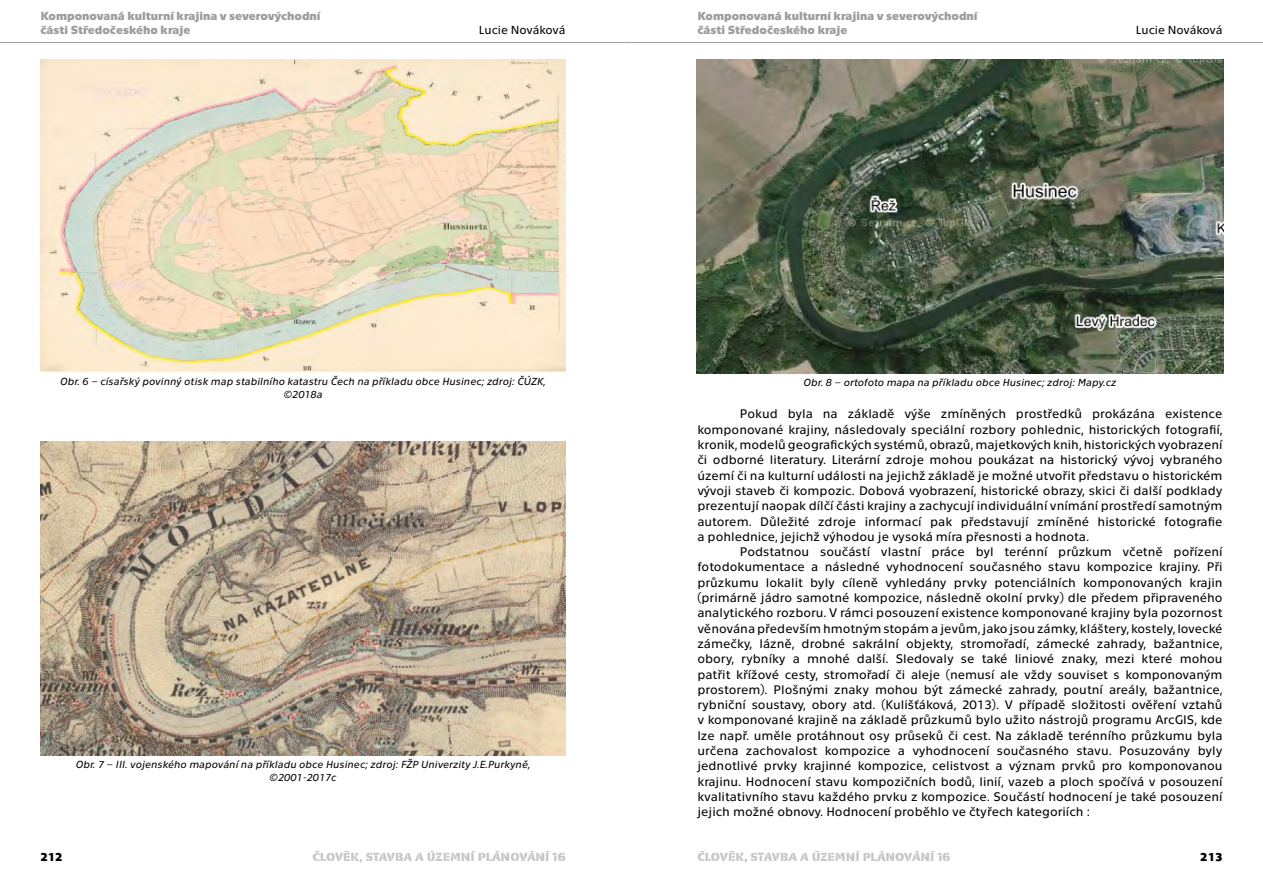
<style>
.page{position:relative;width:1263px;height:893px;background:#fff}
.page>*{position:absolute;margin:0;border:0;box-sizing:border-box;transform-origin:0 0}
.t1{font:12.75px/15.3px "Technika";color:#000;text-align:justify}
.t2{font:700 12px/14.4px "Technika";color:#9d9d9c}
.t3{font:700 12px "Technika Stencil";color:#c6c6c6}
.t4{font:12px "Technika";letter-spacing:-.005em;color:#000}
.t5{font:700 12px "Technika";color:#000}
.t6{font:italic 10.5px/12.6px "Technika";color:#000;text-align:center}
</style>
<div class="page">
<hr style="left:0;top:42px;width:631px;height:1px;background:#9d9d9c">
<hr style="left:632px;top:42px;width:631px;height:1px;background:#9d9d9c">
<img style="left:40px;top:59px;width:526px;height:314px">
<img style="left:40px;top:441px;width:526px;height:315px">
<img style="left:697px;top:59px;width:526px;height:314px">
<p class="t2" style="left:40px;top:7px;width:282px">Komponovaná kulturní krajina v severovýchodní části Středočeského kraje</p>
<p class="t2" style="left:697px;top:7px;width:282px">Komponovaná kulturní krajina v severovýchodní</p>
<p class="t4" style="left:479px;top:22px;width:88px">Lucie Nováková</p>
<p class="t2" style="left:697px;top:22px;width:151px">části Středočeského kraje</p>
<p class="t4" style="left:1136px;top:22px;width:88px">Lucie Nováková</p>
<p class="t6" style="left:60px;top:375px;width:487px">Obr. 6 – císařský povinný otisk map stabilního katastru Čech na příkladu obce Husinec; zdroj: ČÚZK, ©2018a</p>
<p class="t6" style="left:76px;top:758px;width:456px">Obr. 7 – III. vojenského mapování na příkladu obce Husinec; zdroj: FŽP Univerzity J.E.Purkyně, ©2001-2017c</p>
<p class="t6" style="left:803px;top:375px;width:314px">Obr. 8 – ortofoto mapa na příkladu obce Husinec; zdroj: Mapy.cz</p>
<p class="t1" style="left:697px;top:405px;width:527px;text-indent:43px">Pokud byla na základě výše zmíněných prostředků prokázána existence komponované krajiny, následovaly speciální rozbory pohlednic, historických fotografií, kronik, modelů geografických systémů, obrazů, majetkových knih, historických vyobrazení či odborné literatury. Literární zdroje mohou poukázat na historický vývoj vybraného území či na kulturní události na jejichž základě je možné utvořit představu o historickém vývoji staveb či kompozic. Dobová vyobrazení, historické obrazy, skici či další podklady prezentují naopak dílčí části krajiny a zachycují individuální vnímání prostředí samotným autorem. Důležité zdroje informací pak představují zmíněné historické fotografie a pohlednice, jejichž výhodou je vysoká míra přesnosti a hodnota.</p>
<p class="t1" style="left:697px;top:543px;width:527px;text-indent:43px">Podstatnou součástí vlastní práce byl terénní průzkum včetně pořízení fotodokumentace a následné vyhodnocení současného stavu kompozice krajiny. Při průzkumu lokalit byly cíleně vyhledány prvky potenciálních komponovaných krajin (primárně jádro samotné kompozice, následně okolní prvky) dle předem připraveného analytického rozboru. V rámci posouzení existence komponované krajiny byla pozornost věnována především hmotným stopám a jevům, jako jsou zámky, kláštery, kostely, lovecké zámečky, lázně, drobné sakrální objekty, stromořadí, zámecké zahrady, bažantnice, obory, rybníky a mnohé další. Sledovaly se také liniové znaky, mezi které mohou patřit křížové cesty, stromořadí či aleje (nemusí ale vždy souviset s komponovaným prostorem). Plošnými znaky mohou být zámecké zahrady, poutní areály, bažantnice, rybniční soustavy, obory atd. (Kulišťáková, 2013). V případě složitosti ověření vztahů v komponované krajině na základě průzkumů bylo užito nástrojů programu ArcGIS, kde lze např. uměle protáhnout osy průseků či cest. Na základě terénního průzkumu byla určena zachovalost kompozice a vyhodnocení současného stavu. Posuzovány byly jednotlivé prvky krajinné kompozice, celistvost a význam prvků pro komponovanou krajinu. Hodnocení stavu kompozičních bodů, linií, vazeb a ploch spočívá v posouzení kvalitativního stavu každého prvku z kompozice. Součástí hodnocení je také posouzení jejich možné obnovy. Hodnocení proběhlo ve čtyřech kategoriích :</p>
<p class="t5" style="left:40px;top:848px;width:24px">212</p>
<p class="t3" style="left:313px;top:850px;width:255px">ČLOVĚK, STAVBA A ÚZEMNÍ PLÁNOVÁNÍ 16</p>
<p class="t3" style="left:697px;top:850px;width:255px">ČLOVĚK, STAVBA A ÚZEMNÍ PLÁNOVÁNÍ 16</p>
<p class="t5" style="left:1200px;top:848px;width:24px">213</p>
</div>
